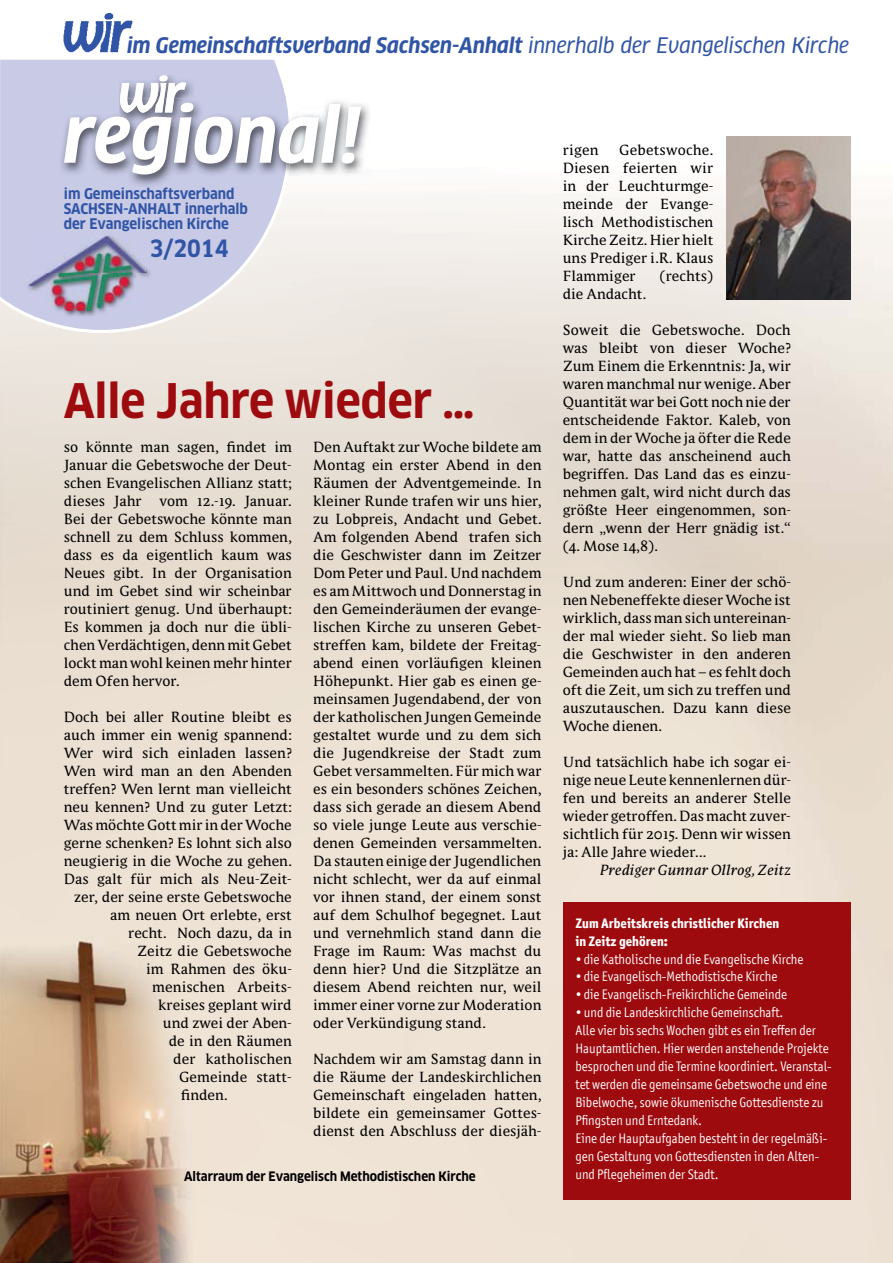
<style>
.page{position:relative;width:893px;height:1263px;background:#fff}
.page>*{position:absolute;margin:0;border:0;box-sizing:border-box;transform-origin:0 0}
.t1{font:italic 700 74.85px "Clan Pro Narr";color:#fff}
.t2{font:700 46.5px "Clan Pro Narr";letter-spacing:-.005em;color:#9e0b0f}
.t3{font:700 23.25px "Clan Pro Narr";color:#3155a6}
.t4{font:italic 700 20.85px "Clan Pro Narr";color:#3155a6}
.t5{font:700 14.4px/15px "Clan Pro Narr";color:#3155a6}
.t6{font:13.5px/18px "Parable OT";color:#000;text-align:justify}
.t7{font:13.5px/18px "Axel";color:#fff}
.t8{font:700 13.5px/18px "Axel";color:#fff}
.t9{font:italic 13.5px "Parable OT";color:#000}
.t10{font:700 12.75px "Clan Pro Narr";color:#000}
.s1{font-family:"Clan Pro Narr News";font-weight:400}
</style>
<div class="page">
<img style="left:368px;top:136px;width:525px;height:1127px">
<img style="left:0;top:937px;width:200px;height:326px">
<div style="left:0;top:333px;width:291px;height:12px;background:#eee8e1"></div>
<svg style="left:0;top:59px;width:292px;height:274px;background:#d1d2e6"></svg>
<img style="left:119px;top:75px;width:75px;height:23px">
<svg style="left:120px;top:75px;width:66px;height:23px"></svg>
<img style="left:292px;top:101px;width:79px;height:86px">
<img style="left:58px;top:98px;width:224px;height:89px">
<img style="left:282px;top:98px;width:10px;height:89px">
<img style="left:157px;top:98px;width:17px;height:15px">
<img style="left:120px;top:98px;width:37px;height:15px">
<img style="left:26px;top:234px;width:126px;height:83px">
<svg style="left:26px;top:312px;width:9px;height:5px"></svg>
<img style="left:28px;top:236px;width:119px;height:75px">
<img style="left:64px;top:13px;width:69px;height:40px">
<img style="left:726px;top:137px;width:124px;height:162px">
<div style="left:563px;top:902px;width:287px;height:297px;background:#9e0b0f"></div>
<h3 class="t4" style="left:127px;top:33px;width:723px">im Gemeinschaftsverband Sachsen-Anhalt <span class="s1">innerhalb der Evangelischen Kirche</span></h3>
<h1 class="t1" style="left:64px;top:92px;width:299px">regional!</h1>
<p class="t5" style="left:64px;top:186px;width:186px">im Gemeinschaftsverband<br>SACHSEN-ANHALT innerhalb der Evangelischen Kirche</p>
<h3 class="t3" style="left:150px;top:235px;width:80px">3/2014</h3>
<h2 class="t2" style="left:64px;top:374px;width:412px">Alle Jahre wieder …</h2>
<p class="t6" style="left:313px;top:438px;width:230px">Den Auftakt zur Woche bildete am Montag ein erster Abend in den Räumen der Adventgemeinde. In kleiner Runde trafen wir uns hier, zu Lobpreis, Andacht und Gebet.<br>Am folgenden Abend trafen sich die Geschwister dann im Zeitzer Dom Peter und Paul. Und nachdem es am Mittwoch und Donnerstag in den Gemeinderäumen der evange&shy;lischen Kirche zu unseren Gebet&shy;streffen kam, bildete der Freitag&shy;abend einen vorläufigen kleinen Höhepunkt. Hier gab es einen ge&shy;meinsamen Jugendabend, der von der katholischen Jungen Gemeinde gestaltet wurde und zu dem sich die Jugendkreise der Stadt zum Gebet versammelten. Für mich war es ein besonders schönes Zeichen, dass sich gerade an diesem Abend so viele junge Leute aus verschie&shy;denen Gemeinden versammelten.<br>Da stauten einige der Jugendlichen nicht schlecht, wer da auf einmal vor ihnen stand, der einem sonst auf dem Schulhof begegnet. Laut und vernehmlich stand dann die Frage im Raum: Was machst du denn hier? Und die Sitzplätze an diesem Abend reichten nur, weil immer einer vorne zur Moderation oder Verkündigung stand.</p>
<p class="t6" style="left:313px;top:1050px;width:230px">Nachdem wir am Samstag dann in die Räume der Landeskirchlichen Gemeinschaft eingeladen hatten, bildete ein gemeinsamer Gottes&shy;dienst den Abschluss der diesjäh-</p>
<p class="t6" style="left:64px;top:438px;width:230px">so könnte man sagen, findet im Januar die Gebetswoche der Deut&shy;schen Evangelischen Allianz statt; dieses Jahr</p>
<p class="t6" style="left:64px;top:492px;width:230px;text-indent:96px">vom 12.-19. Januar.<br>Bei der Gebetswoche könnte man schnell zu dem Schluss kommen, dass es da eigentlich kaum was Neues gibt. In der Organisation und im Gebet sind wir scheinbar routiniert genug. Und überhaupt:<br>Es kommen ja doch nur die übli&shy;chen Verdächtigen, denn mit Gebet lockt man wohl keinen mehr hinter dem Ofen hervor.</p>
<p class="t6" style="left:64px;top:708px;width:230px">Doch bei aller Routine bleibt es</p>
<p class="t6" style="left:64px;top:726px;width:229px">auch immer ein wenig spannend:</p>
<p class="t6" style="left:64px;top:744px;width:229px">Wer wird sich einladen lassen?</p>
<p class="t6" style="left:64px;top:762px;width:230px">Wen wird man an den Abenden</p>
<p class="t6" style="left:64px;top:780px;width:230px">treffen? Wen lernt man vielleicht</p>
<p class="t6" style="left:64px;top:798px;width:229px">neu kennen? Und zu guter Letzt:</p>
<p class="t6" style="left:64px;top:816px;width:229px">Was möchte Gott mir in der Woche</p>
<p class="t6" style="left:64px;top:834px;width:230px">gerne schenken? Es lohnt sich also</p>
<p class="t6" style="left:64px;top:852px;width:230px">neugierig in die Woche zu gehen.</p>
<p class="t6" style="left:64px;top:870px;width:229px">Das galt für mich als Neu-Zeit-</p>
<p class="t6" style="left:74px;top:888px;width:219px">zer, der seine erste Gebetswoche</p>
<p class="t6" style="left:110px;top:906px;width:183px">am neuen Ort erlebte, erst</p>
<p class="t6" style="left:128px;top:924px;width:165px">recht. Noch dazu, da in</p>
<p class="t6" style="left:137px;top:942px;width:156px">Zeitz die Gebetswoche</p>
<p class="t6" style="left:146px;top:960px;width:147px">im Rahmen des öku-</p>
<p class="t6" style="left:152px;top:978px;width:141px">menischen Arbeits-</p>
<p class="t6" style="left:158px;top:996px;width:135px">kreises geplant wird</p>
<p class="t6" style="left:163px;top:1014px;width:131px">und zwei der Aben-</p>
<p class="t6" style="left:169px;top:1032px;width:125px">de in den Räumen</p>
<p class="t6" style="left:173px;top:1050px;width:120px">der katholischen</p>
<p class="t6" style="left:179px;top:1068px;width:114px">Gemeinde statt-</p>
<p class="t6" style="left:181px;top:1086px;width:48px">finden.</p>
<p class="t10" style="left:184px;top:1169px;width:293px">Altarraum der Evangelisch Methodistischen Kirche</p>
<p class="t6" style="left:563px;top:141px;width:152px;text-indent:57px">Gebetswoche.<br>Diesen feierten wir in der Leuchturmge&shy;meinde der Evange&shy;lisch Methodistischen Kirche Zeitz. Hier hielt uns Prediger i.R. Klaus Flammiger</p>
<p class="t6" style="left:563px;top:141px;width:37px">rigen</p>
<p class="t6" style="left:659px;top:267px;width:55px">(rechts)</p>
<p class="t6" style="left:563px;top:285px;width:85px">die Andacht.</p>
<p class="t6" style="left:563px;top:321px;width:230px">Soweit die Gebetswoche. Doch was bleibt von dieser Woche?<br>Zum Einem die Erkenntnis: Ja, wir waren manchmal nur wenige. Aber Quantität war bei Gott noch nie der entscheidende Faktor. Kaleb, von dem in der Woche ja öfter die Rede war, hatte das anscheinend auch begriffen. Das Land das es einzu&shy;nehmen galt, wird nicht durch das größte Heer eingenommen, son&shy;dern „wenn der Herr gnädig ist.“ (4. Mose 14,8).</p>
<p class="t6" style="left:563px;top:573px;width:230px">Und zum anderen: Einer der schö&shy;nen Nebeneffekte dieser Woche ist wirklich, dass man sich untereinan&shy;der mal wieder sieht. So lieb man die Geschwister in den anderen Gemeinden auch hat – es fehlt doch oft die Zeit, um sich zu treffen und auszutauschen. Dazu kann diese Woche dienen.</p>
<p class="t6" style="left:563px;top:753px;width:230px">Und tatsächlich habe ich sogar ei&shy;nige neue Leute kennenlernen dür&shy;fen und bereits an anderer Stelle wieder getroffen. Das macht zuver&shy;sichtlich für 2015. Denn wir wissen ja: Alle Jahre wieder...</p>
<p class="t9" style="left:600px;top:861px;width:193px">Prediger Gunnar Ollrog, Zeitz</p>
<p class="t8" style="left:575px;top:914px;width:205px">Zum Arbeitskreis christlicher Kirchen in Zeitz gehören:</p>
<p class="t7" style="left:575px;top:950px;width:229px">• die Katholische und die Evangelische Kirche</p>
<p class="t7" style="left:575px;top:968px;width:203px">• die Evangelisch-Methodistische Kirche</p>
<p class="t7" style="left:575px;top:986px;width:213px">• die Evangelisch-Freikirchliche Gemeinde</p>
<p class="t7" style="left:575px;top:1004px;width:258px">• und die Landeskirchliche Gemeinschaft.<br>Alle vier bis sechs Wochen gibt es ein Treffen der Hauptamtlichen. Hier werden anstehende Projekte besprochen und die Termine koordiniert. Veranstal&shy;tet werden die gemeinsame Gebetswoche und eine Bibelwoche, sowie ökumenische Gottesdienste zu Pfingsten und Erntedank.<br>Eine der Hauptaufgaben besteht in der regelmäßi&shy;gen Gestaltung von Gottesdiensten in den Alten&shy;und Pflegeheimen der Stadt.</p>
</div>
